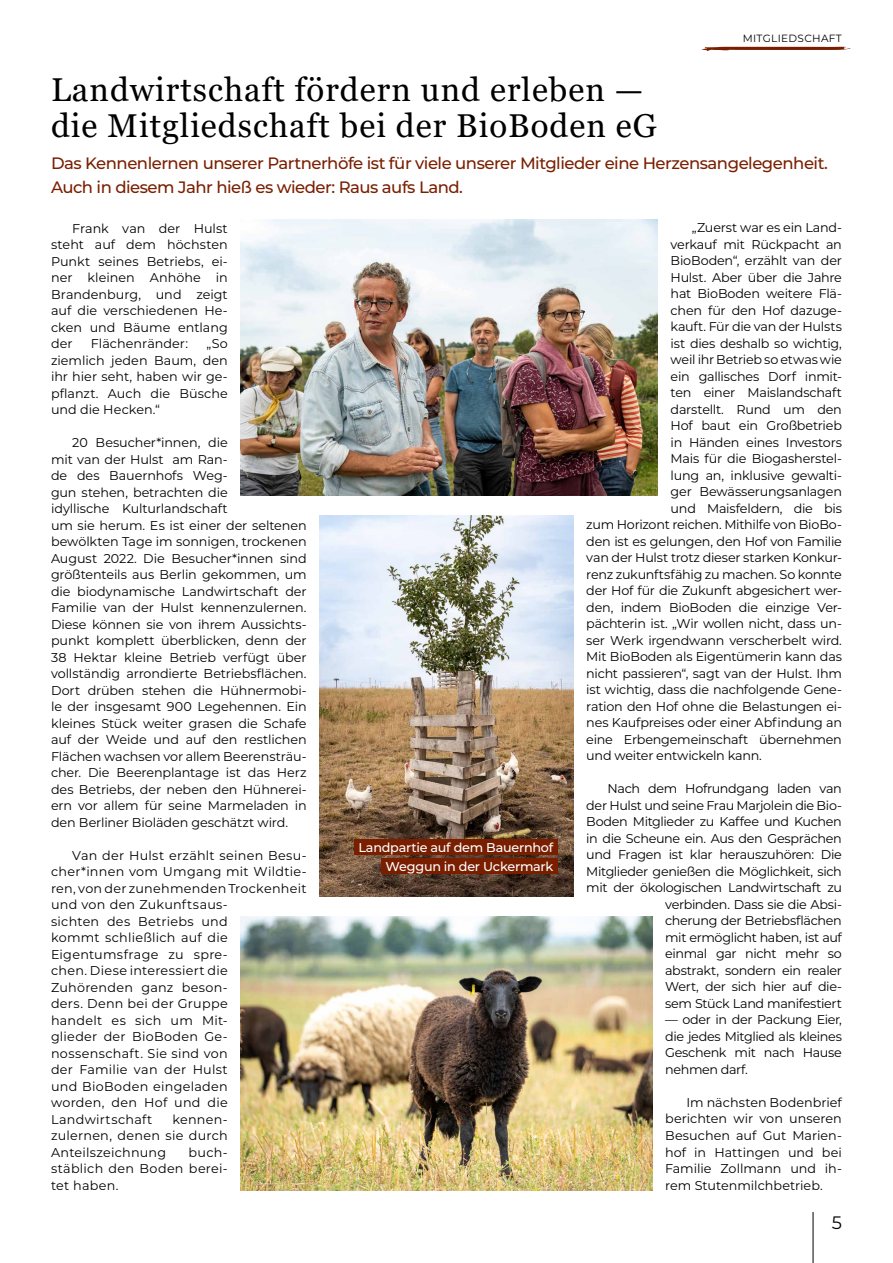
<style>
.page{position:relative;width:893px;height:1263px;background:#fff}
.page>*{position:absolute;margin:0;border:0;box-sizing:border-box;transform-origin:0 0}
.t1{font:33px/36px "Georgia";letter-spacing:.03em;color:#000}
.t2{font:18px "Montserrat";color:#000}
.t3{font:500 16.5px/24px "Montserrat";letter-spacing:-.03em;color:#791f00}
.t4{font:12.75px/16.5px "Montserrat";letter-spacing:-.01em;color:#000;text-align:justify}
.t5{font:12.75px/16.5px "Montserrat";letter-spacing:-.03em;color:#000;text-align:right}
.t6{font:12.75px/16.5px "Montserrat";letter-spacing:.02em;color:#000}
.t7{font:500 12.75px/19.5px "Montserrat";letter-spacing:-.015em;color:#fff;text-align:right}
.t8{font:10.5px "Montserrat";letter-spacing:.03em;color:#000}
</style>
<div class="page">
<svg style="left:702px;top:47px;width:149px;height:4px"></svg>
<hr style="left:813px;top:1212px;width:1px;height:51px;background:#000">
<img style="left:241px;top:219px;width:417px;height:277px">
<img style="left:319px;top:515px;width:255px;height:381px">
<img style="left:241px;top:916px;width:411px;height:275px">
<div style="left:354px;top:839px;width:204px;height:16px;background:#791f00"></div>
<div style="left:381px;top:859px;width:177px;height:15px;background:#791f00"></div>
<p class="t8" style="left:743px;top:32px;width:101px">MITGLIEDSCHAFT</p>
<h1 class="t1" style="left:51px;top:72px;width:607px">Landwirtschaft fördern und erleben — die Mitgliedschaft bei der BioBoden eG</h1>
<p class="t3" style="left:51px;top:151px;width:778px">Das Kennenlernen unserer Partnerhöfe ist für viele unserer Mitglieder eine Herzensangelegenheit.<br>Auch in diesem Jahr hieß es wieder: Raus aufs Land.</p>
<p class="t4" style="left:51px;top:219px;width:178px;text-indent:21px">Frank van der Hulst steht auf dem höchsten Punkt seines Betriebs, ei&shy;ner kleinen Anhöhe in Brandenburg, und zeigt auf die verschiedenen He&shy;cken und Bäume entlang der</p>
<p class="t4" style="left:692px;top:219px;width:152px">„Zuerst war es ein Land-</p>
<p class="t4" style="left:671px;top:236px;width:173px">verkauf mit Rückpacht an</p>
<p class="t4" style="left:671px;top:252px;width:173px">BioBoden“, erzählt van der</p>
<p class="t4" style="left:671px;top:269px;width:173px">Hulst. Aber über die Jahre</p>
<p class="t4" style="left:671px;top:285px;width:173px">hat BioBoden weitere Flä-</p>
<p class="t4" style="left:671px;top:302px;width:173px">chen für den Hof dazuge-</p>
<p class="t4" style="left:671px;top:318px;width:173px">kauft. Für die van der Hulsts</p>
<p class="t4" style="left:671px;top:335px;width:173px">ist dies deshalb so wichtig,</p>
<p class="t4" style="left:671px;top:351px;width:173px">weil ihr Betrieb so etwas wie</p>
<p class="t4" style="left:671px;top:368px;width:173px">ein gallisches Dorf inmit-</p>
<p class="t4" style="left:671px;top:384px;width:173px">ten einer Maislandschaft</p>
<p class="t4" style="left:671px;top:401px;width:173px">darstellt. Rund um den</p>
<p class="t4" style="left:671px;top:417px;width:173px">Hof baut ein Großbetrieb</p>
<p class="t4" style="left:671px;top:434px;width:173px">in Händen eines Investors</p>
<p class="t4" style="left:671px;top:450px;width:173px">Mais für die Biogasherstel-</p>
<p class="t4" style="left:671px;top:467px;width:173px">lung an, inklusive gewalti-</p>
<p class="t4" style="left:671px;top:483px;width:173px">ger Bewässerungsanlagen</p>
<p class="t4" style="left:671px;top:500px;width:173px">und Maisfeldern, die bis</p>
<p class="t4" style="left:586px;top:516px;width:257px">zum Horizont reichen. Mithilfe von BioBo-</p>
<p class="t4" style="left:586px;top:533px;width:257px">den ist es gelungen, den Hof von Familie</p>
<p class="t4" style="left:586px;top:549px;width:257px">van der Hulst trotz dieser starken Konkur-</p>
<p class="t4" style="left:586px;top:566px;width:257px">renz zukunftsfähig zu machen. So konnte</p>
<p class="t4" style="left:586px;top:582px;width:257px">der Hof für die Zukunft abgesichert wer-</p>
<p class="t4" style="left:586px;top:599px;width:257px">den, indem BioBoden die einzige Ver-</p>
<p class="t4" style="left:586px;top:615px;width:257px">pächterin ist. „Wir wollen nicht, dass un-</p>
<p class="t4" style="left:586px;top:632px;width:257px">ser Werk irgendwann verscherbelt wird.</p>
<p class="t4" style="left:586px;top:648px;width:257px">Mit BioBoden als Eigentümerin kann das</p>
<p class="t4" style="left:586px;top:665px;width:257px">nicht passieren“, sagt van der Hulst. Ihm</p>
<p class="t4" style="left:586px;top:681px;width:257px">ist wichtig, dass die nachfolgende Gene-</p>
<p class="t4" style="left:586px;top:698px;width:257px">ration den Hof ohne die Belastungen ei-</p>
<p class="t4" style="left:586px;top:714px;width:257px">nes Kaufpreises oder einer Abfindung an</p>
<p class="t4" style="left:586px;top:731px;width:257px">eine Erbengemeinschaft übernehmen</p>
<p class="t4" style="left:586px;top:747px;width:177px">und weiter entwickeln kann.</p>
<p class="t5" style="left:586px;top:780px;width:257px">Nach dem Hofrundgang laden van der Hulst und seine Frau Marjolein die Bio-Boden Mitglieder zu Kaffee und Kuchen in die Scheune ein. Aus den Gesprächen und Fragen ist klar herauszuhören: Die Mitglieder genießen die Möglichkeit, sich mit der ökologischen Landwirtschaft zu verbinden. Dass sie die Absi-<br>cherung der Betriebsflächen<br>mit ermöglicht haben, ist auf<br>einmal gar nicht mehr so<br>abstrakt, sondern ein realer<br>Wert, der sich hier auf die-<br>sem Stück Land manifestiert</p>
<p class="t4" style="left:665px;top:1011px;width:178px">— oder in der Packung Eier, die jedes Mitglied als kleines Geschenk mit nach Hause nehmen darf.</p>
<p class="t4" style="left:665px;top:1094px;width:178px;text-indent:21px">Im nächsten Bodenbrief berichten wir von unseren Besuchen auf Gut Marien&shy;hof in Hattingen und bei Familie Zollmann und ih&shy;rem Stutenmilchbetrieb.</p>
<p class="t4" style="left:91px;top:335px;width:99px">Flächenränder:</p>
<p class="t4" style="left:51px;top:335px;width:178px;text-indent:155px">„So ziemlich jeden Baum, den ihr hier seht, haben wir ge&shy;pflanzt. Auch die Büsche und die Hecken.“</p>
<p class="t4" style="left:51px;top:434px;width:257px;text-align:left;text-indent:21px">20 Besucher*innen, die<br>mit van der Hulst am Ran-<br>de des Bauernhofs Weg-<br>gun stehen, betrachten die<br>idyllische Kulturlandschaft<br>um sie herum. Es ist einer der seltenen bewölkten Tage im sonnigen, trockenen August 2022. Die Besucher*innen sind größtenteils aus Berlin gekommen, um die biodynamische Landwirtschaft der Familie van der Hulst kennenzulernen.<br>Diese können sie von ihrem Aussichts&shy;punkt komplett überblicken, denn der 38 Hektar kleine Betrieb verfügt über vollständig arrondierte Betriebsflächen.<br>Dort drüben stehen die Hühnermobi&shy;le der insgesamt 900 Legehennen. Ein kleines Stück weiter grasen die Schafe auf der Weide und auf den restlichen Flächen wachsen vor allem Beerensträu&shy;cher. Die Beerenplantage ist das Herz des Betriebs, der neben den Hühnerei&shy;ern vor allem für seine Marmeladen in den Berliner Bioläden geschätzt wird.</p>
<p class="t6" style="left:51px;top:846px;width:257px;text-indent:21px">Van der Hulst erzählt seinen Besu&shy;cher*innen vom Umgang mit Wildtie&shy;ren, von der zunehmenden Trockenheit und von den Zukunftsaus-<br>sichten des Betriebs und<br>kommt schließlich auf die<br>Eigentumsfrage zu spre-<br>chen. Diese interessiert die<br>Zuhörenden ganz beson-<br>ders. Denn bei der Gruppe<br>handelt es sich um Mit-<br>glieder der BioBoden Ge&shy;nossenschaft. Sie sind von<br>der Familie van der Hulst<br>und BioBoden eingeladen<br>worden, den Hof und die<br>Landwirtschaft</p>
<p class="t7" style="left:358px;top:837px;width:197px">Landpartie auf dem Bauernhof<br>Weggun in der Uckermark</p>
<p class="t4" style="left:51px;top:1110px;width:178px;text-indent:121px">kennen&shy;zulernen, denen sie durch Anteilszeichnung</p>
<p class="t4" style="left:51px;top:1143px;width:178px;text-indent:138px">buch&shy;stäblich den Boden berei&shy;tet haben.</p>
<h2 class="t2" style="left:832px;top:1210px;width:12px">5</h2>
</div>
